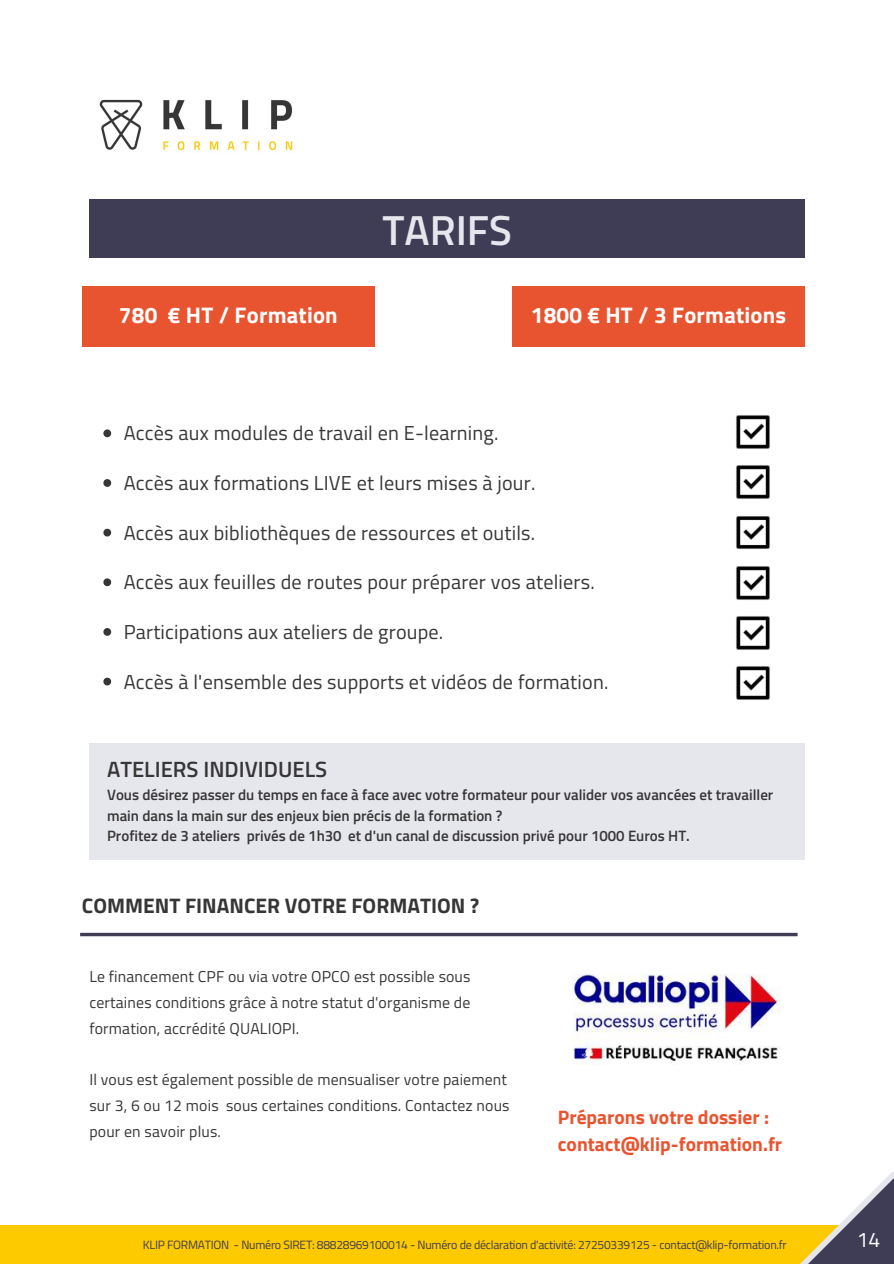
<style>
.page{position:relative;width:894px;height:1264px;background:#fff}
.page>*{position:absolute;margin:0;border:0;box-sizing:border-box;transform-origin:0 0}
.t1{font:600 42px "Titillium Web";color:#e6e6ed}
.t2{font:700 22.5px "Titillium Web";letter-spacing:.01em;color:#fff}
.t3{font:600 22.05px "Titillium Web";color:#363636}
.t4{font:700 21px "Titillium Web";color:#363636}
.t5{font:21px "Titillium Web";color:#fff}
.t6{font:20.1px "Titillium Web";letter-spacing:.01em;color:#363636}
.t7{font:700 19.5px/27px "Titillium Web";color:#e95430}
.t8{font:15.75px/26px "Titillium Web";letter-spacing:.01em;color:#363636;text-align:justify}
.t9{font:600 15px/20.2px "Titillium Web";color:#363636}
.t10{font:12px "Titillium Web";letter-spacing:-.02em;color:#3f3d56}
</style>
<div class="page">
<img style="left:99px;top:99px;width:194px;height:53px">
<div style="left:0;top:1225px;width:893px;height:38px;background:#fdca00"></div>
<img style="left:573px;top:974px;width:208px;height:91px">
<svg style="left:80px;top:932px;width:717px;height:4px;background:#666478"></svg>
<div style="left:89px;top:199px;width:715px;height:59px;background:#3f3d56"></div>
<svg style="left:103px;top:429px;width:8px;height:8px"></svg>
<svg style="left:103px;top:479px;width:8px;height:8px"></svg>
<svg style="left:103px;top:528px;width:8px;height:8px"></svg>
<svg style="left:103px;top:578px;width:8px;height:8px"></svg>
<svg style="left:103px;top:628px;width:8px;height:7px"></svg>
<svg style="left:103px;top:677px;width:8px;height:8px"></svg>
<img style="left:736px;top:415px;width:34px;height:34px">
<img style="left:736px;top:465px;width:34px;height:34px">
<img style="left:736px;top:516px;width:34px;height:33px">
<img style="left:736px;top:566px;width:34px;height:34px">
<img style="left:736px;top:616px;width:34px;height:34px">
<img style="left:736px;top:666px;width:34px;height:34px">
<div style="left:89px;top:743px;width:715px;height:116px;background:#e6e6ed"></div>
<div style="left:512px;top:286px;width:292px;height:61px;background:#e95430"></div>
<svg style="left:801px;top:1172px;width:92px;height:91px"></svg>
<div style="left:82px;top:286px;width:293px;height:61px;background:#e95430"></div>
<p class="t2" style="left:119px;top:297px;width:220px">780 € HT / Formation</p>
<h1 class="t1" style="left:382px;top:197px;width:131px">TARIFS</h1>
<p class="t2" style="left:530px;top:297px;width:257px">1800 € HT / 3 Formations</p>
<p class="t6" style="left:124px;top:417px;width:376px">Accès aux modules de travail en E-learning.</p>
<p class="t6" style="left:124px;top:467px;width:413px">Accès aux formations LIVE et leurs mises à jour.</p>
<p class="t6" style="left:124px;top:517px;width:413px">Accès aux bibliothèques de ressources et outils.</p>
<p class="t6" style="left:124px;top:566px;width:472px">Accès aux feuilles de routes pour préparer vos ateliers.</p>
<p class="t6" style="left:124px;top:616px;width:321px">Participations aux ateliers de groupe.</p>
<p class="t6" style="left:124px;top:665px;width:486px">Accès à l'ensemble des supports et vidéos de formation.</p>
<p class="t3" style="left:107px;top:751px;width:221px">ATELIERS INDIVIDUELS</p>
<p class="t9" style="left:107px;top:784px;width:667px">Vous désirez passer du temps en face à face avec votre formateur pour valider vos avancées et travailler main dans la main sur des enjeux bien précis de la formation ?<br>Profitez de 3 ateliers privés de 1h30 et d'un canal de discussion privé pour 1000 Euros HT.</p>
<p class="t4" style="left:82px;top:889px;width:398px">COMMENT FINANCER VOTRE FORMATION ?</p>
<p class="t8" style="left:89px;top:962px;width:382px">Le financement CPF ou via votre OPCO est possible sous certaines conditions grâce à notre statut d'organisme de formation, accrédité QUALIOPI.</p>
<p class="t8" style="left:89px;top:1066px;width:421px;text-align:left">Il vous est également possible de mensualiser votre paiement sur 3, 6 ou 12 mois sous certaines conditions. Contactez nous pour en savoir plus.</p>
<p class="t7" style="left:557px;top:1103px;width:226px">Préparons votre dossier : contact@klip-formation.fr</p>
<p class="t10" style="left:143px;top:1235px;width:645px">KLIP FORMATION - Numéro SIRET: 88828969100014 - Numéro de déclaration d'activité: 27250339125 - contact@klip-formation.fr</p>
<p class="t5" style="left:856px;top:1223px;width:25px">14</p>
</div>
